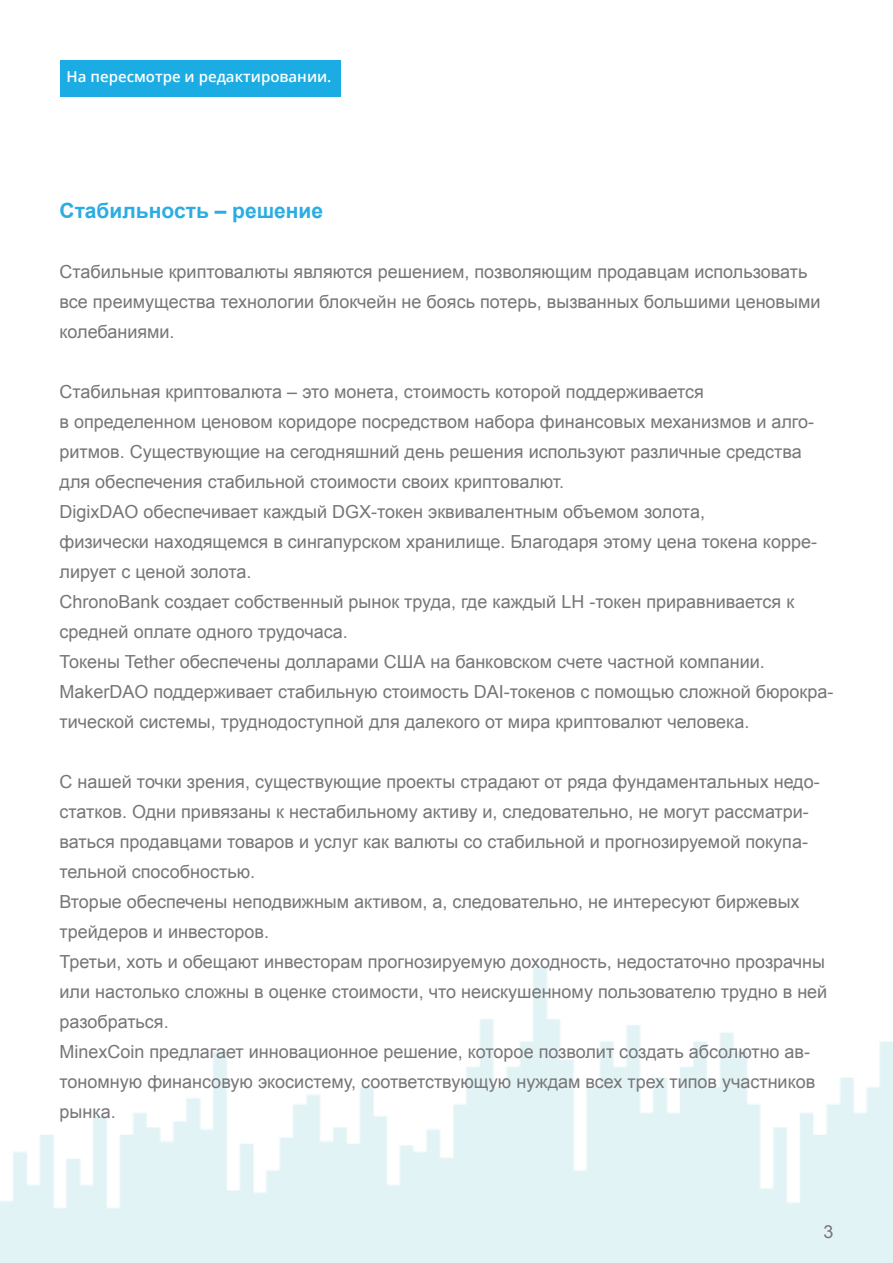
<style>
.page{position:relative;width:893px;height:1263px;background:#fff}
.page>*{position:absolute;margin:0;border:0;box-sizing:border-box;transform-origin:0 0}
.headline{font:700 21px "Arial";color:#2bace2}
.body{font:18px/30px "Arial";color:#777577}
.t1{font:600 15px "Open Sans";color:#fff}
</style>
<div class="page">
<img style="left:0;top:967px;width:893px;height:296px">
<div style="left:60px;top:60px;width:281px;height:37px;background:#1bace3"></div>
<p class="t1" style="left:67px;top:66px;width:266px">На пересмотре и редактировании.</p>
<p class="headline" style="left:60px;top:197px;width:265px">Стабильность – решение</p>
<p class="body" style="left:60px;top:257px;width:762px">Стабильные криптовалюты являются решением, позволяющим продавцам использовать все преимущества технологии блокчейн не боясь потерь, вызванных большими ценовыми колебаниями.</p>
<p class="body" style="left:60px;top:377px;width:646px">Стабильная криптовалюта – это монета, стоимость которой поддерживается</p>
<p class="body" style="left:60px;top:407px;width:756px">в определенном ценовом коридоре посредством набора финансовых механизмов и алго&shy;ритмов. Существующие на сегодняшний день решения используют различные средства для обеспечения стабильной стоимости своих криптовалют.</p>
<p class="body" style="left:60px;top:497px;width:647px">DigixDAO обеспечивает каждый DGX-токен эквивалентным объемом золота,</p>
<p class="body" style="left:60px;top:527px;width:759px">физически находящемся в сингапурском хранилище. Благодаря этому цена токена корре&shy;лирует с ценой золота.</p>
<p class="body" style="left:60px;top:587px;width:736px">ChronoBank создает собственный рынок труда, где каждый LH -токен приравнивается к средней оплате одного трудочаса.</p>
<p class="body" style="left:60px;top:647px;width:707px">Токены Tether обеспечены долларами США на банковском счете частной компании.</p>
<p class="body" style="left:60px;top:677px;width:775px">MakerDAO поддерживает стабильную стоимость DAI-токенов с помощью сложной бюрокра&shy;тической системы, труднодоступной для далекого от мира криптовалют человека.</p>
<p class="body" style="left:60px;top:767px;width:762px">С нашей точки зрения, существующие проекты страдают от ряда фундаментальных недо&shy;статков. Одни привязаны к нестабильному активу и, следовательно, не могут рассматри&shy;ваться продавцами товаров и услуг как валюты со стабильной и прогнозируемой покупа&shy;тельной способностью.</p>
<p class="body" style="left:60px;top:887px;width:742px">Вторые обеспечены неподвижным активом, а, следовательно, не интересуют биржевых трейдеров и инвесторов.</p>
<p class="body" style="left:60px;top:947px;width:769px">Третьи, хоть и обещают инвесторам прогнозируемую доходность, недостаточно прозрачны или настолько сложны в оценке стоимости, что неискушенному пользователю трудно в ней разобраться.</p>
<p class="body" style="left:60px;top:1037px;width:757px">MinexCoin предлагает инновационное решение, которое позволит создать абсолютно ав&shy;тономную финансовую экосистему, соответствующую нуждам всех трех типов участников рынка.</p>
<p class="body" style="left:823px;top:1217px;width:12px">3</p>
</div>
